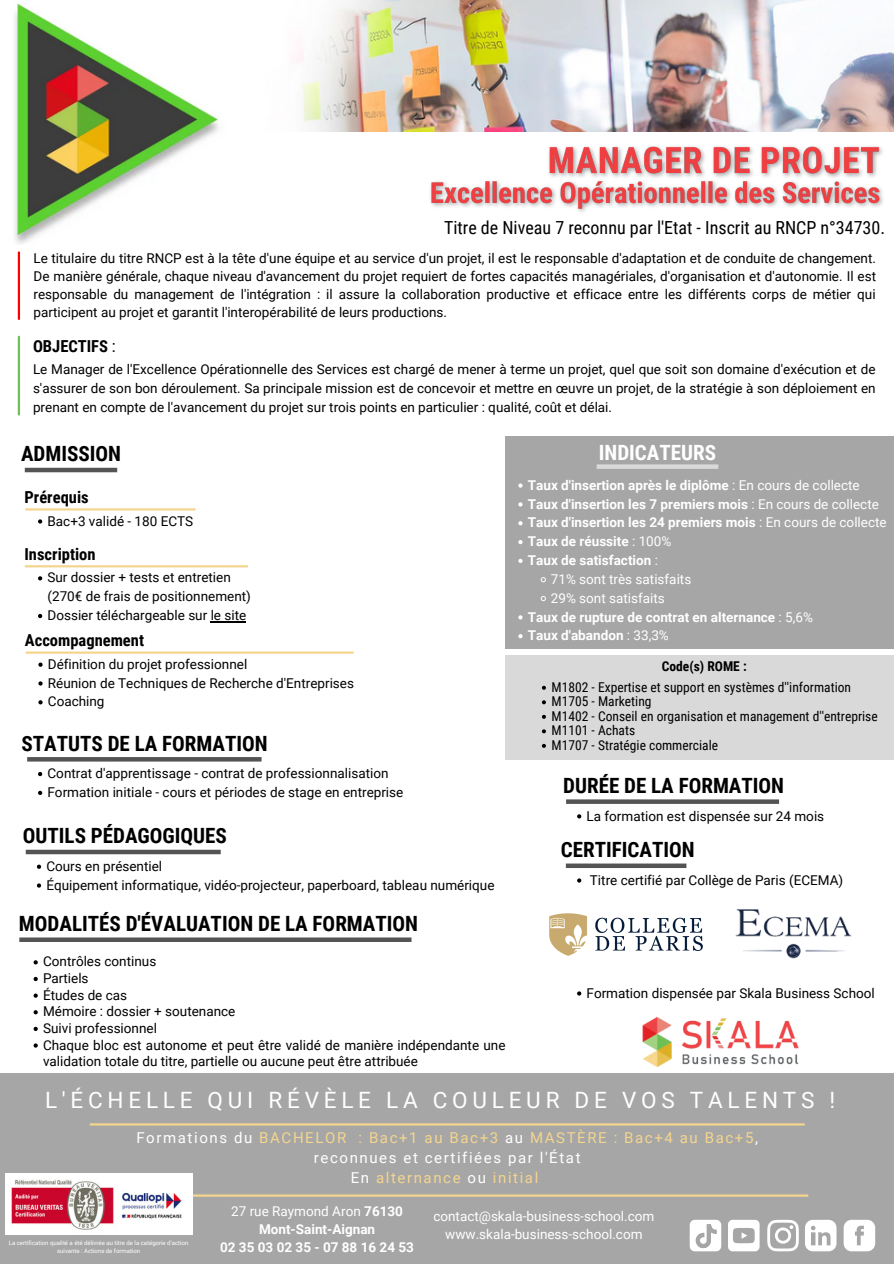
<style>
.page{position:relative;width:894px;height:1264px;background:#fff}
.page>*{position:absolute;margin:0;border:0;box-sizing:border-box;transform-origin:0 0}
.t1{font:22.5px "Roboto";letter-spacing:.21em;color:#fff}
.t2{font:700 21px "Roboto Condensed";color:#000}
.t3{font:700 21px "Roboto Condensed";color:#fff}
.t4{font:18px "Roboto Condensed";color:#000}
.t5{font:700 16.5px "Roboto Condensed";color:#000}
.t6{font:15px/20.2px "Roboto";letter-spacing:.105em;color:#f4d58e;text-align:center}
.t7{font:13.5px/18.8px "Roboto";color:#000}
.t8{font:700 13.5px/18px "Roboto";color:#fff;text-align:center}
.t9{font:13.5px/14.5px "Roboto Condensed";color:#000}
.t10{font:13.5px/18px "Roboto";color:#fff;text-align:center}
.t11{font:700 13.5px "Roboto Condensed";color:#000}
.t12{font:6px/7.9px "Roboto";color:#fff;text-align:center}
.s1{font-weight:400}
.s2{color:#fff}
</style>
<div class="page">
<img style="left:14px;top:0;width:879px;height:244px">
<div style="left:0;top:1073px;width:893px;height:190px;background:#a6a6a6"></div>
<svg style="left:843px;top:1219px;width:31px;height:32px"></svg>
<svg style="left:805px;top:1219px;width:31px;height:32px"></svg>
<svg style="left:767px;top:1219px;width:31px;height:32px"></svg>
<svg style="left:728px;top:1219px;width:31px;height:32px"></svg>
<hr style="left:18px;top:337px;width:2px;height:77px;background:#71c057">
<hr style="left:18px;top:252px;width:2px;height:67px;background:#f00">
<hr style="left:25px;top:468px;width:92px;height:4px;background:#545454">
<svg style="left:38px;top:519px;width:4px;height:4px"></svg>
<hr style="left:25px;top:508px;width:170px;height:2px;background:#f4d58e">
<svg style="left:38px;top:576px;width:4px;height:4px"></svg>
<svg style="left:38px;top:614px;width:4px;height:4px"></svg>
<hr style="left:211px;top:621px;width:35px;height:1px;background:#000">
<hr style="left:25px;top:565px;width:223px;height:2px;background:#f4d58e">
<svg style="left:38px;top:662px;width:5px;height:4px"></svg>
<svg style="left:38px;top:681px;width:5px;height:4px"></svg>
<svg style="left:38px;top:700px;width:5px;height:4px"></svg>
<hr style="left:26px;top:651px;width:327px;height:2px;background:#f4d58e">
<hr style="left:27px;top:757px;width:234px;height:4px;background:#545454">
<div style="left:26px;top:849px;width:195px;height:5px;background:#545454"></div>
<div style="left:214px;top:145px;width:679px;height:104px;background:#fff"></div>
<div style="left:19px;top:937px;width:392px;height:5px;background:#545454"></div>
<svg style="left:38px;top:772px;width:4px;height:4px"></svg>
<svg style="left:38px;top:790px;width:4px;height:5px"></svg>
<svg style="left:37px;top:864px;width:4px;height:4px"></svg>
<svg style="left:37px;top:883px;width:4px;height:4px"></svg>
<hr style="left:90px;top:1123px;width:713px;height:2px;background:#f4d58e">
<div style="left:239px;top:132px;width:654px;height:119px;background:#fff"></div>
<hr style="left:94px;top:1194px;width:713px;height:2px;background:#f4d58e">
<svg style="left:577px;top:878px;width:4px;height:4px"></svg>
<svg style="left:577px;top:991px;width:4px;height:4px"></svg>
<div style="left:566px;top:799px;width:212px;height:5px;background:#545454"></div>
<div style="left:565px;top:863px;width:121px;height:5px;background:#545454"></div>
<img style="left:642px;top:1016px;width:157px;height:51px">
<svg style="left:577px;top:814px;width:4px;height:4px"></svg>
<svg style="left:34px;top:960px;width:4px;height:4px"></svg>
<svg style="left:34px;top:976px;width:4px;height:5px"></svg>
<svg style="left:34px;top:993px;width:4px;height:4px"></svg>
<svg style="left:34px;top:1010px;width:4px;height:4px"></svg>
<svg style="left:34px;top:1026px;width:4px;height:5px"></svg>
<svg style="left:34px;top:1043px;width:4px;height:4px"></svg>
<img style="left:549px;top:913px;width:154px;height:43px">
<img style="left:735px;top:909px;width:116px;height:50px">
<svg style="left:689px;top:1219px;width:32px;height:32px"></svg>
<div style="left:504px;top:655px;width:389px;height:104px;background:#d9d9d9"></div>
<div style="left:504px;top:437px;width:389px;height:211px;background:#a6a6a6"></div>
<div style="left:596px;top:464px;width:122px;height:5px;background:#d9d9d9"></div>
<svg style="left:518px;top:483px;width:4px;height:4px"></svg>
<svg style="left:518px;top:502px;width:4px;height:4px"></svg>
<svg style="left:518px;top:521px;width:4px;height:4px"></svg>
<svg style="left:518px;top:540px;width:4px;height:4px"></svg>
<svg style="left:518px;top:559px;width:4px;height:4px"></svg>
<svg style="left:541px;top:577px;width:4px;height:5px"></svg>
<svg style="left:541px;top:596px;width:4px;height:5px"></svg>
<svg style="left:518px;top:615px;width:4px;height:4px"></svg>
<svg style="left:518px;top:634px;width:4px;height:4px"></svg>
<svg style="left:542px;top:700px;width:3px;height:4px"></svg>
<svg style="left:541px;top:729px;width:4px;height:4px"></svg>
<svg style="left:542px;top:744px;width:3px;height:4px"></svg>
<img style="left:430px;top:146px;width:453px;height:66px">
<img style="left:5px;top:1173px;width:187px;height:61px">
<h3 class="t4" style="left:444px;top:218px;width:442px">Titre de Niveau 7 reconnu par l'Etat - Inscrit au RNCP n°34730.</h3>
<p class="t7" style="left:34px;top:249px;width:843px;line-height:18px;text-align:justify">Le titulaire du titre RNCP est à la tête d'une équipe et au service d'un projet, il est le responsable d'adaptation et de conduite de changement.<br>De manière générale, chaque niveau d'avancement du projet requiert de fortes capacités managériales, d'organisation et d'autonomie. Il est responsable du management de l'intégration : il assure la collaboration productive et efficace entre les différents corps de métier qui participent au projet et garantit l'interopérabilité de leurs productions.</p>
<p class="t5" style="left:33px;top:336px;width:84px">OBJECTIFS <span class="s1">:</span></p>
<p class="t7" style="left:33px;top:360px;width:843px;text-align:justify">Le Manager de l'Excellence Opérationnelle des Services est chargé de mener à terme un projet, quel que soit son domaine d'exécution et de s'assurer de son bon déroulement. Sa principale mission est de concevoir et mettre en œuvre un projet, de la stratégie à son déploiement en prenant en compte de l'avancement du projet sur trois points en particulier : qualité, coût et délai.</p>
<h2 class="t2" style="left:21px;top:442px;width:101px">ADMISSION</h2>
<p class="t5" style="left:24px;top:487px;width:66px">Prérequis</p>
<p class="t7" style="left:47px;top:511px;width:147px">Bac+3 validé - 180 ECTS</p>
<p class="t5" style="left:24px;top:544px;width:73px">Inscription</p>
<p class="t7" style="left:47px;top:587px;width:205px">(270€ de frais de positionnement)</p>
<p class="t7" style="left:47px;top:568px;width:185px">Sur dossier + tests et entretien</p>
<p class="t7" style="left:47px;top:606px;width:200px">Dossier téléchargeable sur le site</p>
<p class="t5" style="left:25px;top:630px;width:121px">Accompagnement</p>
<p class="t7" style="left:48px;top:654px;width:307px">Définition du projet professionnel<br>Réunion de Techniques de Recherche d'Entreprises<br>Coaching</p>
<h2 class="t2" style="left:21px;top:731px;width:248px">STATUTS DE LA FORMATION</h2>
<p class="t7" style="left:47px;top:764px;width:357px">Contrat d'apprentissage - contrat de professionnalisation<br>Formation initiale - cours et périodes de stage en entreprise</p>
<h2 class="t2" style="left:23px;top:824px;width:205px">OUTILS PÉDAGOGIQUES</h2>
<p class="t7" style="left:46px;top:856px;width:449px">Cours en présentiel<br>Équipement informatique, vidéo-projecteur, paperboard, tableau numérique</p>
<h2 class="t2" style="left:19px;top:911px;width:400px">MODALITÉS D'ÉVALUATION DE LA FORMATION</h2>
<p class="t7" style="left:43px;top:953px;width:464px;line-height:16.6px">Contrôles continus<br>Partiels<br>Études de cas<br>Mémoire : dossier + soutenance<br>Suivi professionnel<br>Chaque bloc est autonome et peut être validé de manière indépendante une validation totale du titre, partielle ou aucune peut être attribuée</p>
<h2 class="t3" style="left:598px;top:441px;width:119px">INDICATEURS</h2>
<p class="t8" style="left:527px;top:476px;width:333px">Taux d'insertion après le diplôme <span class="s1">: En cours de collecte</span></p>
<p class="t8" style="left:527px;top:495px;width:352px">Taux d'insertion les 7 premiers mois <span class="s1">: En cours de collecte</span></p>
<p class="t8" style="left:527px;top:513px;width:360px">Taux d'insertion les 24 premiers mois <span class="s1">: En cours de collecte</span></p>
<p class="t8" style="left:527px;top:532px;width:145px">Taux de réussite <span class="s1">: 100%</span></p>
<p class="t8" style="left:527px;top:551px;width:132px">Taux de satisfaction <span class="s1">:</span></p>
<p class="t10" style="left:550px;top:570px;width:142px">71% sont très satisfaits</p>
<p class="t10" style="left:550px;top:589px;width:115px">29% sont satisfaits</p>
<p class="t8" style="left:527px;top:608px;width:286px">Taux de rupture de contrat en alternance <span class="s1">: 5,6%</span></p>
<p class="t8" style="left:527px;top:626px;width:142px">Taux d'abandon <span class="s1">: 33,3%</span></p>
<p class="t9" style="left:551px;top:680px;width:327px">M1802 - Expertise et support en systèmes d''information M1705 - Marketing<br>M1402 - Conseil en organisation et management d''entreprise M1101 - Achats<br>M1707 - Stratégie commerciale</p>
<p class="t11" style="left:661px;top:658px;width:86px">Code(s) ROME :</p>
<h2 class="t2" style="left:563px;top:773px;width:222px">DURÉE DE LA FORMATION</h2>
<p class="t7" style="left:586px;top:806px;width:239px">La formation est dispensée sur 24 mois</p>
<h2 class="t2" style="left:560px;top:837px;width:135px">CERTIFICATION</h2>
<p class="t7" style="left:589px;top:870px;width:255px">Titre certifié par Collège de Paris (ECEMA)</p>
<p class="t7" style="left:586px;top:983px;width:290px">Formation dispensée par Skala Business School</p>
<h1 class="t1" style="left:45px;top:1087px;width:791px">L'ÉCHELLE QUI RÉVÈLE LA COULEUR DE VOS TALENTS !</h1>
<p class="t6" style="left:136px;top:1127px;width:623px"><span class="s2">Formations du</span> BACHELOR : Bac+1 au Bac+3 <span class="s2">au</span> MASTÈRE : Bac+4 au Bac+5<span class="s2">, reconnues et certifiées par l'État<br>En</span> alternance <span class="s2">ou</span> initial</p>
<p class="t12" style="left:9px;top:1238px;width:181px">La certification qualité a été délivrée au titre de la catégorie d’action suivante : Actions de formation</p>
<p class="t8" style="left:220px;top:1202px;width:195px"><span class="s1">27 rue Raymond Aron</span> 76130<br>Mont-Saint-Aignan<br>02 35 03 02 35 - 07 88 16 24 53</p>
<p class="t10" style="left:433px;top:1207px;width:222px">contact@skala-business-school.com www.skala-business-school.com</p>
</div>
